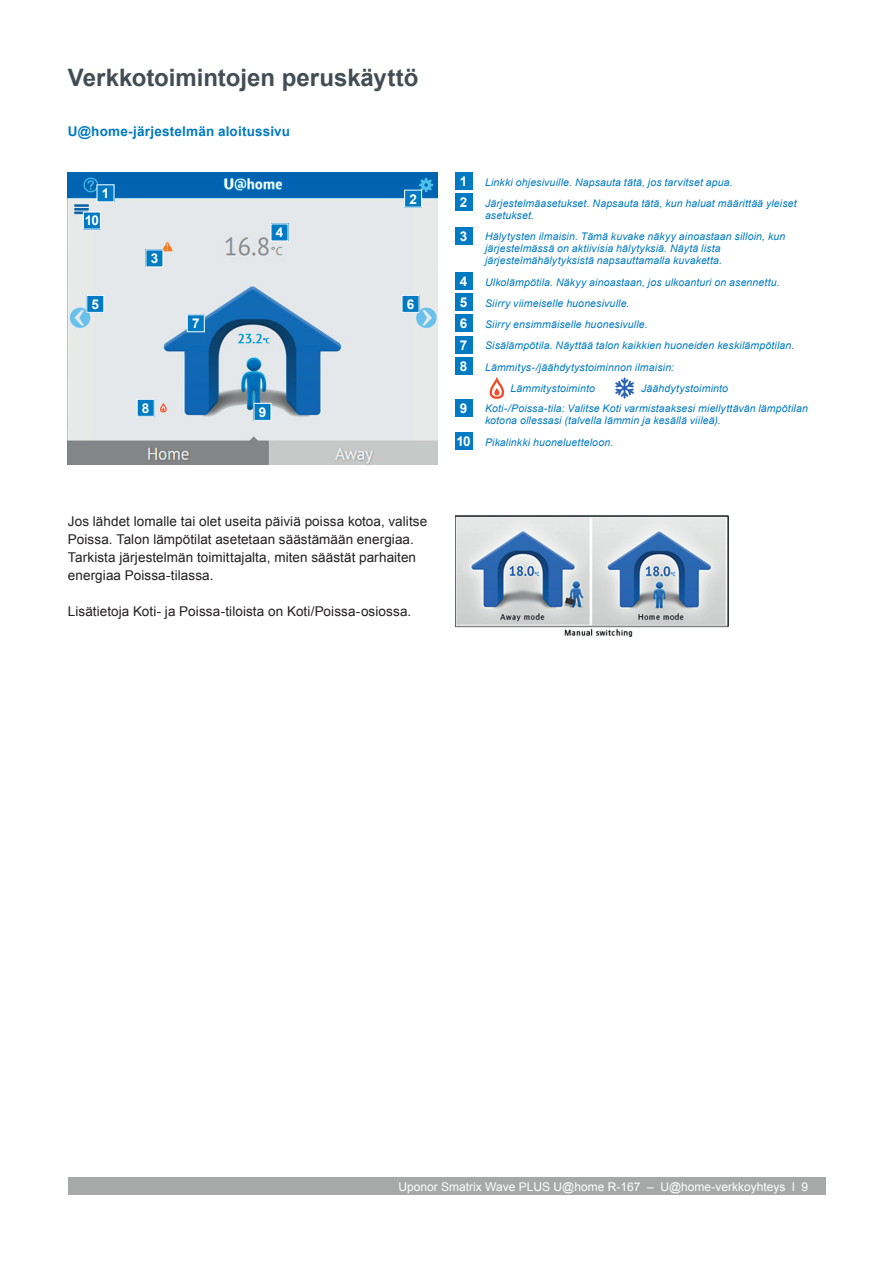
<style>
.page{position:relative;width:893px;height:1263px;background:#fff}
.page>*{position:absolute;margin:0;border:0;box-sizing:border-box;transform-origin:0 0}
.t1{font:700 24px "Arial";letter-spacing:-.005em;color:#434d54}
.t2{font:13.5px/18px "Arial";letter-spacing:.005em;color:#231f20}
.t3{font:700 13.5px "Arial";letter-spacing:.01em;color:#007ac2}
.t4{font:700 13.5px "Arial";color:#fff}
.t5{font:12px "Arial";color:#fff}
.t6{font:italic 10.5px/12px "Arial";letter-spacing:.015em;color:#007ac2}
</style>
<div class="page">
<div style="left:68px;top:1178px;width:757px;height:17px;background:#a7a9a9"></div>
<div style="left:455px;top:173px;width:17px;height:17px;background:#007ac2"></div>
<div style="left:455px;top:194px;width:17px;height:17px;background:#007ac2"></div>
<div style="left:455px;top:227px;width:17px;height:17px;background:#007ac2"></div>
<div style="left:455px;top:272px;width:17px;height:17px;background:#007ac2"></div>
<div style="left:455px;top:294px;width:17px;height:17px;background:#007ac2"></div>
<div style="left:455px;top:315px;width:17px;height:17px;background:#007ac2"></div>
<div style="left:455px;top:336px;width:17px;height:17px;background:#007ac2"></div>
<div style="left:455px;top:357px;width:17px;height:18px;background:#007ac2"></div>
<svg style="left:489px;top:377px;width:16px;height:22px"></svg>
<svg style="left:615px;top:377px;width:19px;height:22px"></svg>
<div style="left:455px;top:399px;width:17px;height:17px;background:#007ac2"></div>
<div style="left:455px;top:433px;width:17px;height:17px;background:#007ac2"></div>
<img style="left:68px;top:173px;width:370px;height:292px">
<div style="left:97px;top:185px;width:17px;height:17px;background:#007ac2"></div>
<div style="left:83px;top:212px;width:17px;height:17px;background:#007ac2"></div>
<div style="left:83px;top:212px;width:18px;height:17px;border:1px solid #fff"></div>
<div style="left:146px;top:250px;width:17px;height:17px;background:#007ac2"></div>
<div style="left:187px;top:315px;width:17px;height:17px;background:#007ac2"></div>
<div style="left:254px;top:403px;width:17px;height:17px;background:#007ac2"></div>
<div style="left:254px;top:403px;width:17px;height:18px;border:1px solid #fff"></div>
<div style="left:137px;top:399px;width:17px;height:17px;background:#007ac2"></div>
<div style="left:137px;top:399px;width:17px;height:18px;border:1px solid #fff"></div>
<div style="left:87px;top:295px;width:17px;height:17px;background:#007ac2"></div>
<div style="left:87px;top:295px;width:17px;height:18px;border:1px solid #fff"></div>
<div style="left:402px;top:295px;width:17px;height:17px;background:#007ac2"></div>
<div style="left:402px;top:295px;width:17px;height:18px;border:1px solid #fff"></div>
<div style="left:271px;top:224px;width:17px;height:17px;background:#007ac2"></div>
<div style="left:404px;top:190px;width:17px;height:17px;background:#007ac2"></div>
<div style="left:404px;top:190px;width:18px;height:17px;border:1px solid #fff"></div>
<img style="left:455px;top:516px;width:273px;height:120px">
<h1 class="t1" style="left:68px;top:64px;width:352px">Verkkotoimintojen peruskäyttö</h1>
<p class="t3" style="left:68px;top:124px;width:224px">U@home-järjestelmän aloitussivu</p>
<p class="t4" style="left:102px;top:186px;width:9px">1</p>
<p class="t4" style="left:85px;top:213px;width:16px">10</p>
<p class="t4" style="left:151px;top:251px;width:9px">3</p>
<p class="t4" style="left:276px;top:225px;width:9px">4</p>
<p class="t4" style="left:409px;top:191px;width:9px">2</p>
<p class="t4" style="left:91px;top:297px;width:9px">5</p>
<p class="t4" style="left:407px;top:297px;width:9px">6</p>
<p class="t4" style="left:142px;top:401px;width:9px">8</p>
<p class="t4" style="left:192px;top:316px;width:9px">7</p>
<p class="t4" style="left:259px;top:405px;width:9px">9</p>
<p class="t2" style="left:68px;top:512px;width:361px">Jos lähdet lomalle tai olet useita päiviä poissa kotoa, valitse Poissa. Talon lämpötilat asetetaan säästämään energiaa.<br>Tarkista järjestelmän toimittajalta, miten säästät parhaiten energiaa Poissa-tilassa.</p>
<p class="t2" style="left:68px;top:602px;width:345px">Lisätietoja Koti- ja Poissa-tiloista on Koti/Poissa-osiossa.</p>
<p class="t4" style="left:460px;top:174px;width:9px">1</p>
<p class="t6" style="left:485px;top:176px;width:249px">Linkki ohjesivuille. Napsauta tätä, jos tarvitset apua.</p>
<p class="t4" style="left:460px;top:195px;width:9px">2</p>
<p class="t6" style="left:485px;top:197px;width:313px">Järjestelmäasetukset. Napsauta tätä, kun haluat määrittää yleiset asetukset.</p>
<p class="t4" style="left:460px;top:228px;width:9px">3</p>
<p class="t6" style="left:485px;top:231px;width:302px">Hälytysten ilmaisin. Tämä kuvake näkyy ainoastaan silloin, kun järjestelmässä on aktiivisia hälytyksiä. Näytä lista järjestelmähälytyksistä napsauttamalla kuvaketta.</p>
<p class="t4" style="left:460px;top:274px;width:9px">4</p>
<p class="t6" style="left:485px;top:276px;width:296px">Ulkolämpötila. Näkyy ainoastaan, jos ulkoanturi on asennettu.</p>
<p class="t4" style="left:460px;top:295px;width:9px">5</p>
<p class="t6" style="left:485px;top:297px;width:146px">Siirry viimeiselle huonesivulle.</p>
<p class="t4" style="left:460px;top:316px;width:9px">6</p>
<p class="t6" style="left:485px;top:318px;width:164px">Siirry ensimmäiselle huonesivulle.</p>
<p class="t4" style="left:460px;top:337px;width:9px">7</p>
<p class="t6" style="left:485px;top:340px;width:311px">Sisälämpötila. Näyttää talon kaikkien huoneiden keskilämpötilan.</p>
<p class="t4" style="left:460px;top:359px;width:9px">8</p>
<p class="t6" style="left:510px;top:356px;width:165px;line-height:21.3px;text-indent:-26px">Lämmitys-/jäähdytystoiminnon ilmaisin:<br>Lämmitystoiminto</p>
<p class="t6" style="left:641px;top:382px;width:88px">Jäähdytystoiminto</p>
<p class="t4" style="left:460px;top:400px;width:9px">9</p>
<p class="t6" style="left:485px;top:403px;width:324px">Koti-/Poissa-tila: Valitse Koti varmistaaksesi miellyttävän lämpötilan kotona ollessasi (talvella lämmin ja kesällä viileä).</p>
<p class="t4" style="left:456px;top:434px;width:16px">10</p>
<p class="t6" style="left:485px;top:436px;width:130px">Pikalinkki huoneluetteloon.</p>
<p class="t5" style="left:398px;top:1180px;width:411px">Uponor Smatrix Wave PLUS U@home R-167 – U@home-verkkoyhteys l 9</p>
</div>
